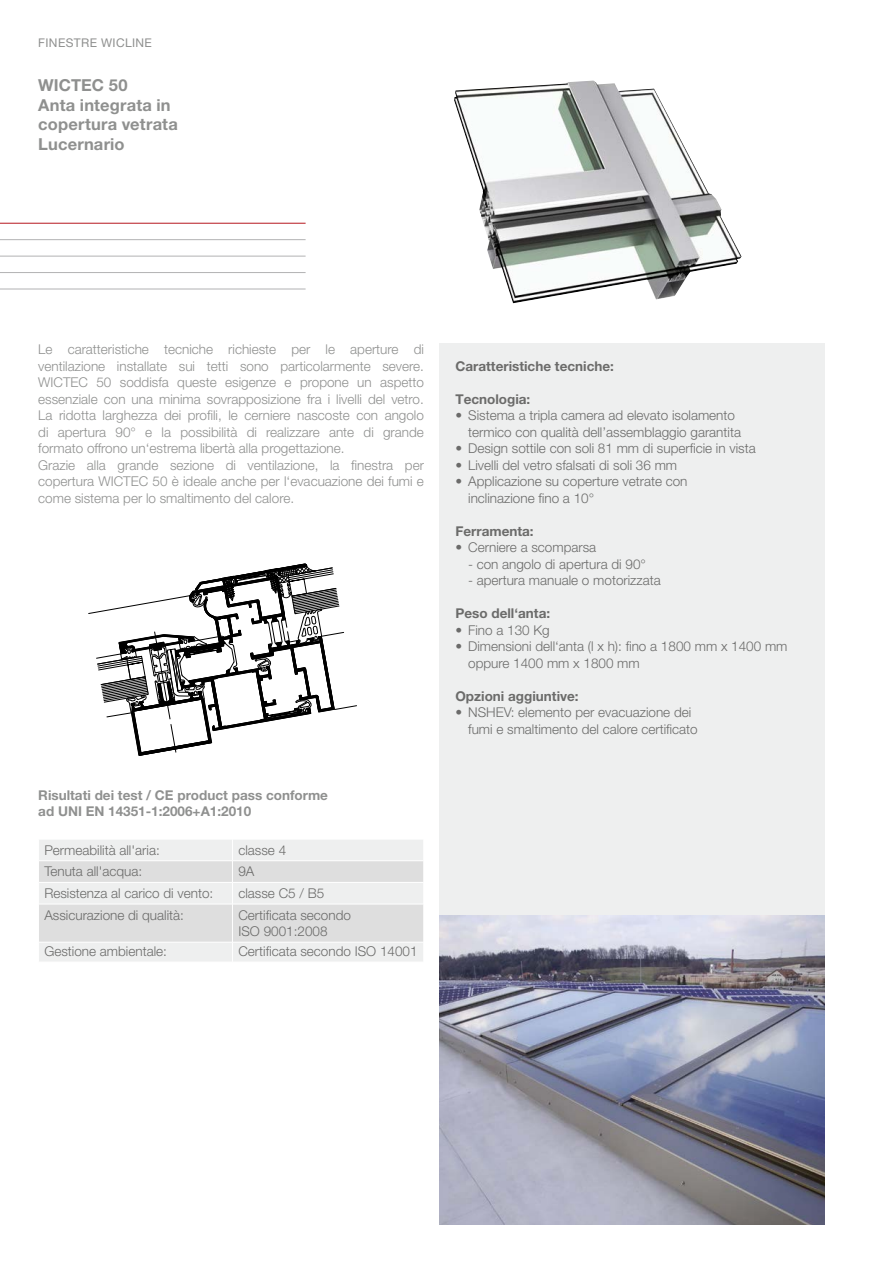
<style>
.page{position:relative;width:893px;height:1263px;background:#fff}
.page>*{position:absolute;margin:0;border:0;box-sizing:border-box;transform-origin:0 0}
.t1{font:700 16.5px/19.5px "Helvetica Neue LT Pro";letter-spacing:.01em;color:#8f908f}
.t2{font:300 13.5px/16.5px "Helvetica Neue LT Pro";color:#6b6b6a}
.t3{font:300 13.5px/16.5px "Helvetica Neue LT Pro";color:#8f908f}
.t4{font:700 13.5px "Helvetica Neue LT Pro";color:#6b6b6a}
.t5{font:700 13.5px/16.5px "Helvetica Neue LT Pro";color:#8f908f}
.t6{font:12px "Helvetica Neue LT Pro";letter-spacing:.03em;color:#8f908f}
</style>
<div class="page">
<div style="left:439px;top:343px;width:386px;height:882px;background:#eeefef"></div>
<hr style="left:0;top:223px;width:306px;height:1px;background:#b6181f">
<hr style="left:0;top:239px;width:306px;height:1px;background:#b2b2b3">
<hr style="left:0;top:256px;width:306px;height:1px;background:#b2b2b3">
<hr style="left:0;top:272px;width:306px;height:1px;background:#b2b2b3">
<hr style="left:0;top:289px;width:306px;height:1px;background:#b2b2b3">
<img style="left:439px;top:915px;width:386px;height:310px">
<img style="left:454px;top:81px;width:287px;height:222px">
<svg style="left:88px;top:564px;width:269px;height:192px"></svg>
<svg style="left:39px;top:840px;width:384px;height:121px;background:#e6e7e7"></svg>
<hr style="left:232px;top:904px;width:192px;height:1px;background:#fff">
<hr style="left:232px;top:904px;width:1px;height:38px;background:#fff">
<p class="t6" style="left:38px;top:35px;width:115px">FINESTRE WICLINE</p>
<p class="t1" style="left:38px;top:75px;width:141px">WICTEC 50<br>Anta integrata in copertura vetrata<br>Lucernario</p>
<p class="t3" style="left:38px;top:341px;width:387px">Le caratteristiche tecniche richieste per le aperture di ventilazione installate sui tetti sono particolarmente severe.<br>WICTEC 50 soddisfa queste esigenze e propone un aspetto essenziale con una minima sovrapposizione fra i livelli del vetro.<br>La ridotta larghezza dei profili, le cerniere nascoste con angolo di apertura 90° e la possibilità di realizzare ante di grande formato offrono un‘estrema libertà alla progettazione.<br>Grazie alla grande sezione di ventilazione, la finestra per copertura WICTEC 50 è ideale anche per l‘evacuazione dei fumi e come sistema per lo smaltimento del calore.</p>
<p class="t5" style="left:38px;top:786px;width:291px">Risultati dei test / CE product pass conforme ad UNI EN 14351-1:2006+A1:2010</p>
<p class="t2" style="left:44px;top:841px;width:117px">Permeabilità all'aria:</p>
<p class="t2" style="left:238px;top:841px;width:49px">classe 4</p>
<p class="t2" style="left:44px;top:863px;width:99px">Tenuta all'acqua:</p>
<p class="t2" style="left:238px;top:863px;width:18px">9A</p>
<p class="t2" style="left:44px;top:885px;width:170px">Resistenza al carico di vento:</p>
<p class="t2" style="left:238px;top:885px;width:87px">classe C5 / B5</p>
<p class="t2" style="left:44px;top:906px;width:141px">Assicurazione di qualità:</p>
<p class="t2" style="left:238px;top:906px;width:114px">Certificata secondo<br>ISO 9001:2008</p>
<p class="t2" style="left:44px;top:943px;width:124px">Gestione ambientale:</p>
<p class="t2" style="left:238px;top:943px;width:181px">Certificata secondo ISO 14001</p>
<p class="t4" style="left:455px;top:358px;width:160px">Caratteristiche tecniche:</p>
<p class="t4" style="left:455px;top:391px;width:76px">Tecnologia:</p>
<p class="t2" style="left:468px;top:407px;width:274px;text-indent:-13px">• Sistema a tripla camera ad elevato isolamento termico con qualità dell’assemblaggio garantita</p>
<p class="t2" style="left:455px;top:440px;width:302px">• Design sottile con soli 81 mm di superficie in vista</p>
<p class="t2" style="left:455px;top:456px;width:223px">• Livelli del vetro sfalsati di soli 36 mm</p>
<p class="t2" style="left:468px;top:473px;width:221px;text-indent:-13px">• Applicazione su coperture vetrate con inclinazione fino a 10°</p>
<p class="t4" style="left:455px;top:523px;width:80px">Ferramenta:</p>
<p class="t2" style="left:455px;top:539px;width:142px">• Cerniere a scomparsa</p>
<p class="t2" style="left:468px;top:555px;width:179px">- con angolo di apertura di 90°</p>
<p class="t2" style="left:468px;top:572px;width:194px">- apertura manuale o motorizzata</p>
<p class="t4" style="left:455px;top:605px;width:96px">Peso dell‘anta:</p>
<p class="t2" style="left:455px;top:621px;width:96px">• Fino a 130 Kg</p>
<p class="t2" style="left:468px;top:638px;width:321px;text-indent:-13px">• Dimensioni dell‘anta (l x h): fino a 1800 mm x 1400 mm oppure 1400 mm x 1800 mm</p>
<p class="t4" style="left:455px;top:688px;width:125px">Opzioni aggiuntive:</p>
<p class="t2" style="left:468px;top:704px;width:231px;text-indent:-13px">• NSHEV: elemento per evacuazione dei fumi e smaltimento del calore certificato</p>
</div>
